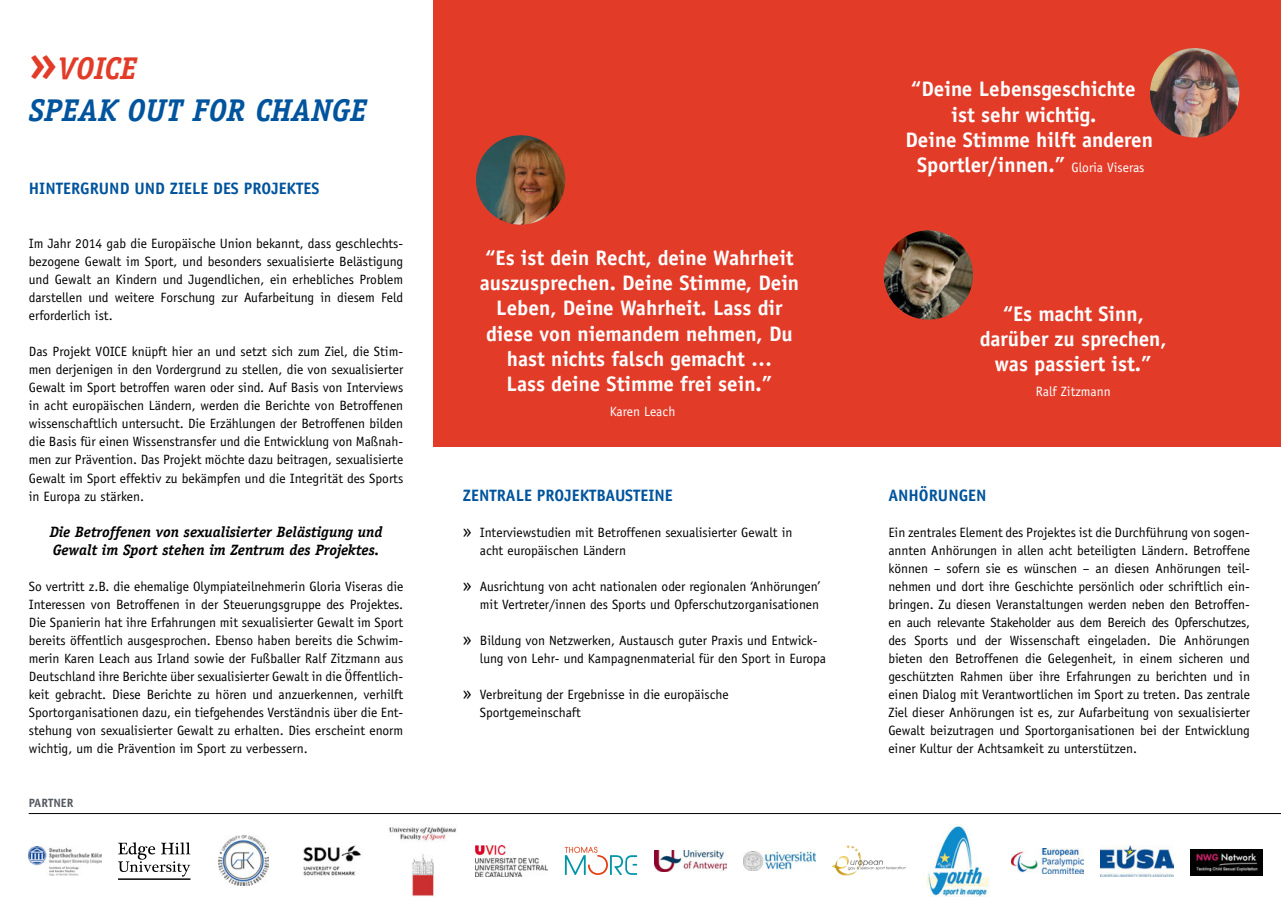
<style>
.page{position:relative;width:1281px;height:911px;background:#fff}
.page>*{position:absolute;margin:0;border:0;box-sizing:border-box;transform-origin:0 0}
.t1{font:italic 700 31.5px/42px "Officina Serif LT";color:#00549d}
.t2{font:700 21px/25.2px "Officina Sans LT";color:#fff;text-align:center}
.t3{font:700 16.5px "Officina Sans LT";color:#00549d}
.t4{font:italic 700 15px/18px "Officina Serif LT";color:#000}
.t5{font:13.5px/18px "Officina Sans LT";color:#000;text-align:justify}
.t6{font:13.5px "Officina Sans LT";color:#fff}
.t7{font:700 12px "Officina Sans LT";color:#545960}
.s1{font-family:"Officina Sans LT";font-style:normal;font-size:48px;color:#e23c29}
.s2{color:#e23c29}
.s3{font-size:18px}
.s4{font-weight:400;font-size:13.5px}
</style>
<div class="page">
<div style="left:433px;top:0;width:847px;height:446px;background:#e23c29"></div>
<img style="left:29px;top:846px;width:72px;height:28px">
<svg style="left:118px;top:842px;width:72px;height:34px"></svg>
<hr style="left:118px;top:878px;width:72px;height:1px;background:#000">
<img style="left:218px;top:835px;width:50px;height:50px">
<img style="left:303px;top:845px;width:58px;height:31px">
<img style="left:389px;top:827px;width:67px;height:69px">
<img style="left:475px;top:845px;width:72px;height:31px">
<svg style="left:564px;top:846px;width:73px;height:28px"></svg>
<img style="left:654px;top:850px;width:72px;height:21px">
<img style="left:743px;top:851px;width:72px;height:19px">
<img style="left:832px;top:845px;width:73px;height:30px">
<img style="left:927px;top:824px;width:62px;height:72px">
<img style="left:1011px;top:848px;width:72px;height:25px">
<hr style="left:29px;top:813px;width:1251px;height:1px;background:#000">
<img style="left:1100px;top:845px;width:72px;height:30px">
<img style="left:1190px;top:849px;width:72px;height:25px">
<img style="left:1149px;top:48px;width:90px;height:89px;border-radius:45px">
<img style="left:883px;top:230px;width:89px;height:89px;border-radius:45px">
<img style="left:476px;top:135px;width:89px;height:89px;border-radius:45px">
<p class="t1" style="left:29px;top:47px;width:339px"><span class="s1">»</span><span class="s2">VOICE<br></span>SPEAK OUT FOR CHANGE</p>
<p class="t3" style="left:29px;top:178px;width:292px">HINTERGRUND UND ZIELE DES PROJEKTES</p>
<p class="t5" style="left:29px;top:235px;width:376px">Im Jahr 2014 gab die Europäische Union bekannt, dass geschlechts&shy;bezogene Gewalt im Sport, und besonders sexualisierte Belästigung und Gewalt an Kindern und Jugendlichen, ein erhebliches Problem darstellen und weitere Forschung zur Aufarbeitung in diesem Feld erforderlich ist.</p>
<p class="t5" style="left:29px;top:343px;width:376px">Das Projekt VOICE knüpft hier an und setzt sich zum Ziel, die Stim&shy;men derjenigen in den Vordergrund zu stellen, die von sexualisierter Gewalt im Sport betroffen waren oder sind. Auf Basis von Interviews in acht europäischen Ländern, werden die Berichte von Betroffenen wissenschaftlich untersucht. Die Erzählungen der Betroffenen bilden die Basis für einen Wissenstransfer und die Entwicklung von Maßnah&shy;men zur Prävention. Das Projekt möchte dazu beitragen, sexualisierte Gewalt im Sport effektiv zu bekämpfen und die Integrität des Sports in Europa zu stärken.</p>
<p class="t4" style="left:50px;top:522px;width:334px">Die Betroffenen von sexualisierter Belästigung und<br>Gewalt im Sport stehen im Zentrum des Projektes.</p>
<p class="t5" style="left:29px;top:577px;width:376px">So vertritt z.B. die ehemalige Olympiateilnehmerin Gloria Viseras die Interessen von Betroffenen in der Steuerungsgruppe des Projektes.<br>Die Spanierin hat ihre Erfahrungen mit sexualisierter Gewalt im Sport bereits öffentlich ausgesprochen. Ebenso haben bereits die Schwim&shy;merin Karen Leach aus Irland sowie der Fußballer Ralf Zitzmann aus Deutschland ihre Berichte über sexualisierter Gewalt in die Öffentlich&shy;keit gebracht. Diese Berichte zu hören und anzuerkennen, verhilft Sportorganisationen dazu, ein tiefgehendes Verständnis über die Ent&shy;stehung von sexualisierter Gewalt zu erhalten. Dies erscheint enorm wichtig, um die Prävention im Sport zu verbessern.</p>
<p class="t7" style="left:29px;top:795px;width:46px">PARTNER</p>
<p class="t2" style="left:479px;top:245px;width:321px">“Es ist dein Recht, deine Wahrheit auszusprechen. Deine Stimme, Dein<br>Leben, Deine Wahrheit. Lass dir diese von niemandem nehmen, Du hast nichts falsch gemacht …</p>
<p class="t2" style="left:506px;top:371px;width:267px">Lass deine Stimme frei sein.”</p>
<p class="t6" style="left:609px;top:403px;width:67px">Karen Leach</p>
<p class="t3" style="left:463px;top:484px;width:211px">ZENTRALE PROJEKTBAUSTEINE</p>
<p class="t5" style="left:480px;top:523px;width:314px;text-indent:-17px"><span class="s3">»</span> Interviewstudien mit Betroffenen sexualisierter Gewalt in acht europäischen Ländern</p>
<p class="t5" style="left:463px;top:577px;width:359px;text-align:right"><span class="s3">»</span> Ausrichtung von acht nationalen oder regionalen ‘Anhörungen’ mit Vertreter/innen des Sports und Opferschutzorganisationen</p>
<p class="t5" style="left:480px;top:631px;width:348px;text-indent:-17px"><span class="s3">»</span> Bildung von Netzwerken, Austausch guter Praxis und Entwick&shy;lung von Lehr- und Kampagnenmaterial für den Sport in Europa</p>
<p class="t5" style="left:480px;top:685px;width:250px;text-indent:-17px"><span class="s3">»</span> Verbreitung der Ergebnisse in die europäische<br>Sportgemeinschaft</p>
<p class="t2" style="left:910px;top:76px;width:226px">“Deine Lebensgeschichte ist sehr wichtig.</p>
<p class="t2" style="left:905px;top:127px;width:249px">Deine Stimme hilft anderen<br>Sportler/innen.” <span class="s4">Gloria Viseras</span></p>
<p class="t2" style="left:979px;top:300px;width:188px">“Es macht Sinn, darüber zu sprechen, was passiert ist.”</p>
<p class="t6" style="left:1035px;top:383px;width:76px">Ralf Zitzmann</p>
<p class="t3" style="left:888px;top:484px;width:100px">ANHÖRUNGEN</p>
<p class="t5" style="left:888px;top:523px;width:363px">Ein zentrales Element des Projektes ist die Durchführung von sogen&shy;annten Anhörungen in allen acht beteiligten Ländern. Betroffene können – sofern sie es wünschen – an diesen Anhörungen teil&shy;nehmen und dort ihre Geschichte persönlich oder schriftlich ein&shy;bringen. Zu diesen Veranstaltungen werden neben den Betroffen&shy;en auch relevante Stakeholder aus dem Bereich des Opferschutzes, des Sports und der Wissenschaft eingeladen. Die Anhörungen bieten den Betroffenen die Gelegenheit, in einem sicheren und geschützten Rahmen über ihre Erfahrungen zu berichten und in einen Dialog mit Verantwortlichen im Sport zu treten. Das zentrale Ziel dieser Anhörungen ist es, zur Aufarbeitung von sexualisierter Gewalt beizutragen und Sportorganisationen bei der Entwicklung einer Kultur der Achtsamkeit zu unterstützen.</p>
</div>
